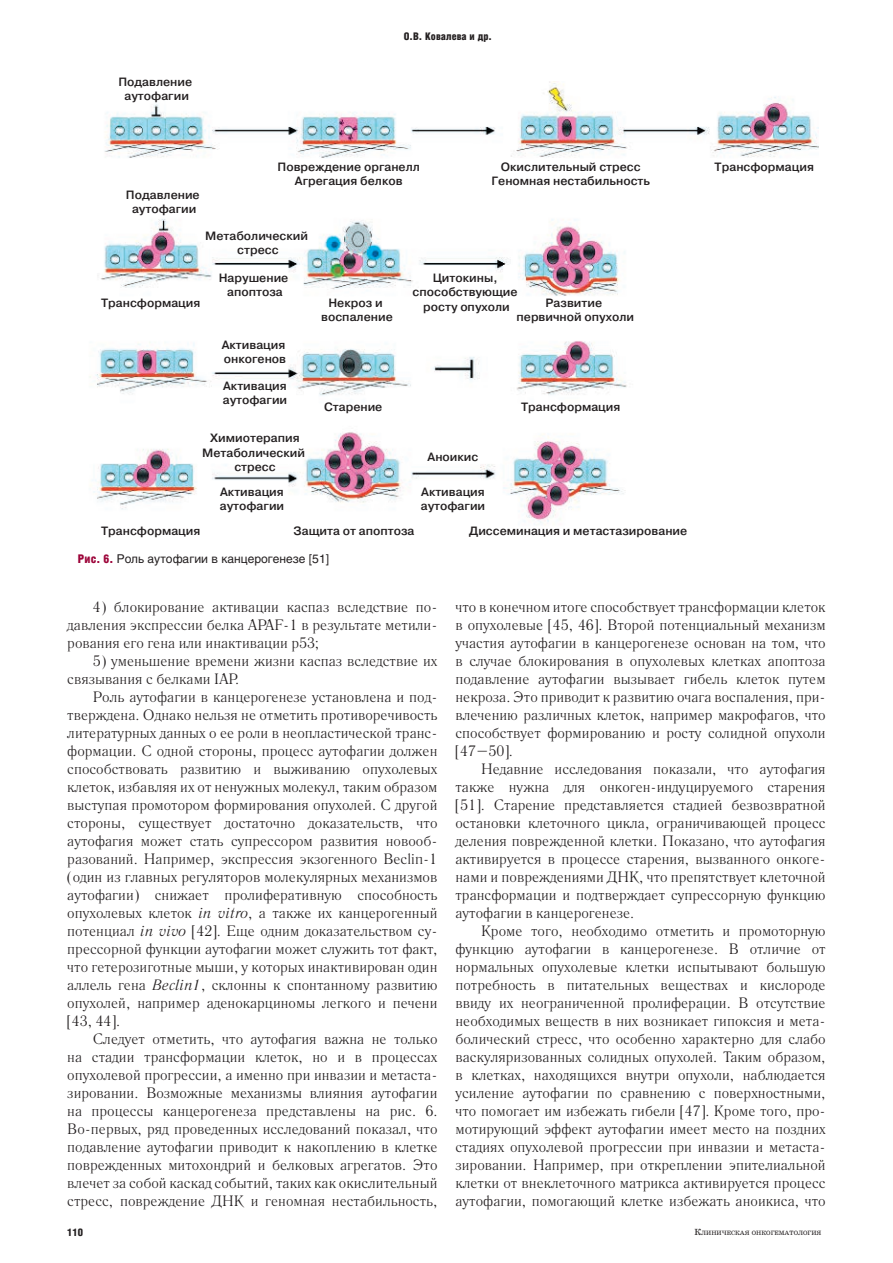
<style>
.page{position:relative;width:893px;height:1263px;background:#fff}
.page>*{position:absolute;margin:0;border:0;box-sizing:border-box;transform-origin:0 0}
.t1{font:15px/18px "Literaturnaya C";color:#231f20;text-align:justify}
.t2{font:500 12px/14.4px "Pragmatica";color:#231f20;text-align:center}
.t3{font:12px "Helios";color:#231f20}
.t4{font:900 10.5px "Helios Cond";letter-spacing:.005em;color:#231f20}
.t5{font:6.3px "School";color:#231f20}
.s1{font-family:"Helios Cond";font-weight:900;color:#9d053a}
.s2{font-style:italic}
.s3{font-size:9px}
</style>
<div class="page">
<img style="left:90px;top:82px;width:728px;height:443px">
<p class="t2" style="left:118px;top:76px;width:75px">Подавление аутофагии</p>
<p class="t2" style="left:126px;top:188px;width:75px">Подавление аутофагии</p>
<p class="t4" style="left:404px;top:32px;width:90px">О.В. Ковалева и др.</p>
<p class="t2" style="left:278px;top:160px;width:144px">Повреждение органелл<br>Агрегация белков</p>
<p class="t2" style="left:492px;top:160px;width:160px">Окислительный стресс<br>Геномная нестабильность</p>
<p class="t2" style="left:715px;top:160px;width:101px">Трансформация</p>
<p class="t2" style="left:205px;top:229px;width:104px">Метаболический стресс</p>
<p class="t2" style="left:101px;top:296px;width:101px">Трансформация</p>
<p class="t2" style="left:219px;top:271px;width:71px">Нарушение апоптоза</p>
<p class="t2" style="left:222px;top:338px;width:66px;text-align:left">Активация онкогенов</p>
<p class="t2" style="left:223px;top:379px;width:66px;text-align:left">Активация аутофагии</p>
<p class="t2" style="left:202px;top:432px;width:104px">Химиотерапия<br>Метаболический стресс</p>
<p class="t2" style="left:321px;top:296px;width:73px">Некроз и воспаление</p>
<p class="t2" style="left:324px;top:400px;width:60px">Старение</p>
<p class="t2" style="left:413px;top:271px;width:107px">Цитокины, способствующие росту опухоли</p>
<p class="t2" style="left:516px;top:296px;width:119px">Развитие первичной опухоли</p>
<p class="t2" style="left:428px;top:451px;width:52px">Аноикис</p>
<p class="t2" style="left:521px;top:400px;width:101px">Трансформация</p>
<p class="t2" style="left:101px;top:524px;width:101px">Трансформация</p>
<p class="t2" style="left:220px;top:485px;width:66px;text-align:left">Активация аутофагии</p>
<p class="t2" style="left:421px;top:485px;width:66px;text-align:left">Активация аутофагии</p>
<p class="t2" style="left:293px;top:524px;width:123px">Защита от апоптоза</p>
<p class="t2" style="left:469px;top:524px;width:220px">Диссеминация и метастазирование</p>
<p class="t3" style="left:78px;top:554px;width:253px"><span class="s1">Рис. 6.</span> Роль аутофагии в канцерогенезе [51]</p>
<p class="t1" style="left:67px;top:599px;width:372px;text-indent:26px">4) блокирование активации каспаз вследствие по&shy;давления экспрессии белка APAF-1 в результате метили&shy;рования его гена или инактивации р53;</p>
<p class="t1" style="left:67px;top:653px;width:372px;text-indent:26px">5) уменьшение времени жизни каспаз вследствие их связывания с белками IAP.</p>
<p class="t1" style="left:67px;top:689px;width:372px;text-indent:26px">Роль аутофагии в канцерогенезе установлена и под&shy;тверждена. Однако нельзя не отметить противоречивость литературных данных о ее роли в неопластической транс&shy;формации. С одной стороны, процесс аутофагии должен способствовать развитию и выживанию опухолевых клеток, избавляя их от ненужных молекул, таким образом выступая промотором формирования опухолей. С другой стороны, существует достаточно доказательств, что аутофагия может стать супрессором развития новооб&shy;разований. Например, экспрессия экзогенного Beclin-1 (один из главных регуляторов молекулярных механизмов аутофагии) снижает пролиферативную способность опухолевых клеток <span class="s2">in vitro</span>, а также их канцерогенный потенциал <span class="s2">in vivo</span> [42]. Еще одним доказательством су&shy;прессорной функции аутофагии может служить тот факт, что гетерозиготные мыши, у которых инактивирован один аллель гена <span class="s2">Beclin1</span>, склонны к спонтанному развитию опухолей, например аденокарциномы легкого и печени [43, 44].</p>
<p class="t1" style="left:67px;top:1031px;width:372px;text-indent:26px">Следует отметить, что аутофагия важна не только на стадии трансформации клеток, но и в процессах опухолевой прогрессии, а именно при инвазии и метаста&shy;зировании. Возможные механизмы влияния аутофагии на процессы канцерогенеза представлены на рис. 6.<br>Во-первых, ряд проведенных исследований показал, что подавление аутофагии приводит к накоплению в клетке поврежденных митохондрий и белковых агрегатов. Это влечет за собой каскад событий, таких как окислительный стресс, повреждение ДНК и геномная нестабильность,</p>
<p class="t4" style="left:67px;top:1228px;width:17px">110</p>
<p class="t1" style="left:455px;top:599px;width:372px">что в конечном итоге способствует трансформации клеток в опухолевые [45, 46]. Второй потенциальный механизм участия аутофагии в канцерогенезе основан на том, что в случае блокирования в опухолевых клетках апоптоза подавление аутофагии вызывает гибель клеток путем некроза. Это приводит к развитию очага воспаления, при&shy;влечению различных клеток, например макрофагов, что способствует формированию и росту солидной опухоли [47–50].</p>
<p class="t1" style="left:455px;top:761px;width:372px;text-indent:26px">Недавние исследования показали, что аутофагия также нужна для онкоген-индуцируемого старения [51]. Старение представляется стадией безвозвратной остановки клеточного цикла, ограничивающей процесс деления поврежденной клетки. Показано, что аутофагия активируется в процессе старения, вызванного онкоге&shy;нами и повреждениями ДНК, что препятствует клеточной трансформации и подтверждает супрессорную функцию аутофагии в канцерогенезе.</p>
<p class="t1" style="left:455px;top:923px;width:372px;text-indent:26px">Кроме того, необходимо отметить и промоторную функцию аутофагии в канцерогенезе. В отличие от нормальных опухолевые клетки испытывают большую потребность в питательных веществах и кислороде ввиду их неограниченной пролиферации. В отсутствие необходимых веществ в них возникает гипоксия и мета&shy;болический стресс, что особенно характерно для слабо васкуляризованных солидных опухолей. Таким образом, в клетках, находящихся внутри опухоли, наблюдается усиление аутофагии по сравнению с поверхностными, что помогает им избежать гибели [47]. Кроме того, про&shy;мотирующий эффект аутофагии имеет место на поздних стадиях опухолевой прогрессии при инвазии и метаста&shy;зировании. Например, при откреплении эпителиальной клетки от внеклеточного матрикса активируется процесс аутофагии, помогающий клетке избежать аноикиса, что</p>
<p class="t5" style="left:694px;top:1230px;width:129px"><span class="s3">К</span>ЛИНИЧЕСКАЯ ОНКОГЕМАТОЛОГИЯ</p>
</div>
